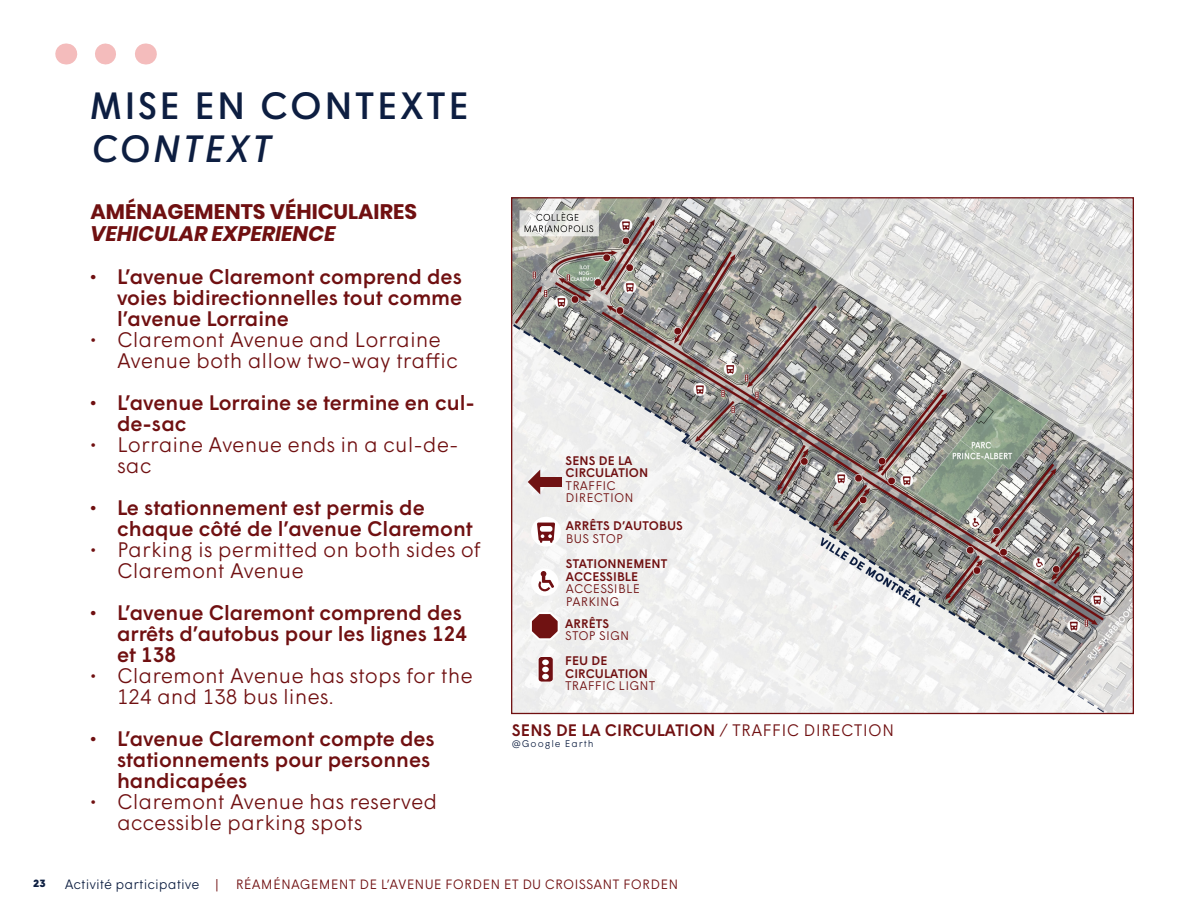
<style>
.page{position:relative;width:1188px;height:918px;background:#fff}
.page>*{position:absolute;margin:0;border:0;box-sizing:border-box;transform-origin:0 0}
.t1{font:500 37.5px "Moskau Grotesk";letter-spacing:.095em;color:#0d1e41}
.t2{font:italic 500 37.5px "Moskau Grotesk";letter-spacing:.095em;color:#0d1e41}
.t3{font:500 21px/21px "Wigrum";color:#701011}
.t4{font:300 21px/21px "Wigrum";color:#701011}
.t5{font:700 21px "Poppins";color:#701011}
.t6{font:italic 700 21px "Poppins";color:#701011}
.t7{font:500 16.65px "Wigrum";letter-spacing:.01em;color:#701011}
.t8{font:300 13.5px "Wigrum";letter-spacing:.01em;color:#701011}
.t9{font:500 12.45px/12.5px "Wigrum";letter-spacing:.01em;color:#701011}
.t10{font:300 12.45px/12.5px "Wigrum";letter-spacing:.01em;color:#701011}
.t11{font:900 10.5px "Wigrum";color:#0d1e41}
.t12{font:300 9.75px "Wigrum";letter-spacing:.095em;color:#0d1e41}
.s1{font-weight:300}
.s2{color:#0d1e41}
</style>
<div class="page">
<svg style="left:95px;top:44px;width:11px;height:20px"></svg>
<svg style="left:145px;top:44px;width:1px;height:20px"></svg>
<svg style="left:66px;top:44px;width:1px;height:20px"></svg>
<img style="left:513px;top:199px;width:619px;height:513px">
<div style="left:533px;top:477px;width:29px;height:10px;background:#701212"></div>
<svg style="left:528px;top:470px;width:12px;height:24px"></svg>
<svg style="left:529px;top:610px;width:32px;height:31px"></svg>
<div style="left:538px;top:656px;width:15px;height:26px;background:#700f12;border-radius:3px"></div>
<div style="left:538px;top:656px;width:16px;height:26px;border:1px solid #fff;border-radius:3px"></div>
<svg style="left:542px;top:660px;width:7px;height:19px"></svg>
<div style="left:531px;top:569px;width:27px;height:27px;background:#fff;border-radius:50%"></div>
<svg style="left:538px;top:571px;width:16px;height:20px"></svg>
<div style="left:531px;top:517px;width:30px;height:30px;background:#fff;border-radius:50%"></div>
<svg style="left:537px;top:523px;width:18px;height:20px"></svg>
<h1 class="t1" style="left:91px;top:83px;width:379px">MISE EN CONTEXTE</h1>
<h1 class="t2" style="left:90px;top:126px;width:181px">CONTEXT</h1>
<p class="t5" style="left:91px;top:200px;width:328px">AMÉNAGEMENTS VÉHICULAIRES</p>
<p class="t6" style="left:91px;top:222px;width:247px">VEHICULAR EXPERIENCE</p>
<p class="t3" style="left:117px;top:264px;width:347px;text-align:justify;text-indent:-27px">• L’avenue Claremont comprend des voies bidirectionnelles tout comme l’avenue Lorraine</p>
<p class="t4" style="left:117px;top:327px;width:343px;text-indent:-27px">• Claremont Avenue and Lorraine<br>Avenue both allow two-way traffic</p>
<p class="t3" style="left:117px;top:390px;width:360px;text-indent:-27px">• L’avenue Lorraine se termine en cul&shy;de-sac</p>
<p class="t4" style="left:117px;top:432px;width:343px;text-indent:-27px">• Lorraine Avenue ends in a cul-de&shy;sac</p>
<p class="t3" style="left:117px;top:495px;width:357px;text-indent:-27px">• Le stationnement est permis de chaque côté de l’avenue Claremont</p>
<p class="t4" style="left:117px;top:537px;width:366px;text-indent:-27px">• Parking is permitted on both sides of<br>Claremont Avenue</p>
<p class="t3" style="left:117px;top:600px;width:352px;text-indent:-27px">• L’avenue Claremont comprend des arrêts d’autobus pour les lignes 124 et 138</p>
<p class="t4" style="left:117px;top:663px;width:357px;text-indent:-27px">• Claremont Avenue has stops for the<br>124 and 138 bus lines.</p>
<p class="t3" style="left:117px;top:726px;width:319px;text-indent:-27px">• L’avenue Claremont compte des stationnements pour personnes handicapées</p>
<p class="t4" style="left:117px;top:789px;width:322px;text-indent:-27px">• Claremont Avenue has reserved accessible parking spots</p>
<p class="t9" style="left:566px;top:453px;width:84px">SENS DE LA<br>CIRCULATION</p>
<p class="t10" style="left:566px;top:478px;width:70px">TRAFFIC<br>DIRECTION</p>
<p class="t9" style="left:566px;top:519px;width:119px">ARRÊTS D’AUTOBUS</p>
<p class="t10" style="left:566px;top:531px;width:59px">BUS STOP</p>
<p class="t9" style="left:566px;top:557px;width:103px">STATIONNEMENT<br>ACCESSIBLE</p>
<p class="t10" style="left:566px;top:582px;width:75px">ACCESSIBLE<br>PARKING</p>
<p class="t9" style="left:565px;top:616px;width:46px">ARRÊTS</p>
<p class="t10" style="left:565px;top:629px;width:66px">STOP SIGN</p>
<p class="t9" style="left:565px;top:654px;width:84px">FEU DE<br>CIRCULATION</p>
<p class="t10" style="left:565px;top:679px;width:92px">TRAFFIC LIGNT</p>
<p class="t7" style="left:512px;top:718px;width:384px">SENS DE LA CIRCULATION <span class="s1">/ TRAFFIC DIRECTION</span></p>
<p class="t12" style="left:512px;top:736px;width:84px">@Google Earth</p>
<p class="t11" style="left:33px;top:875px;width:14px">23</p>
<p class="t8" style="left:65px;top:874px;width:615px"><span class="s2">Activité participative</span> | RÉAMÉNAGEMENT DE L’AVENUE FORDEN ET DU CROISSANT FORDEN</p>
</div>
